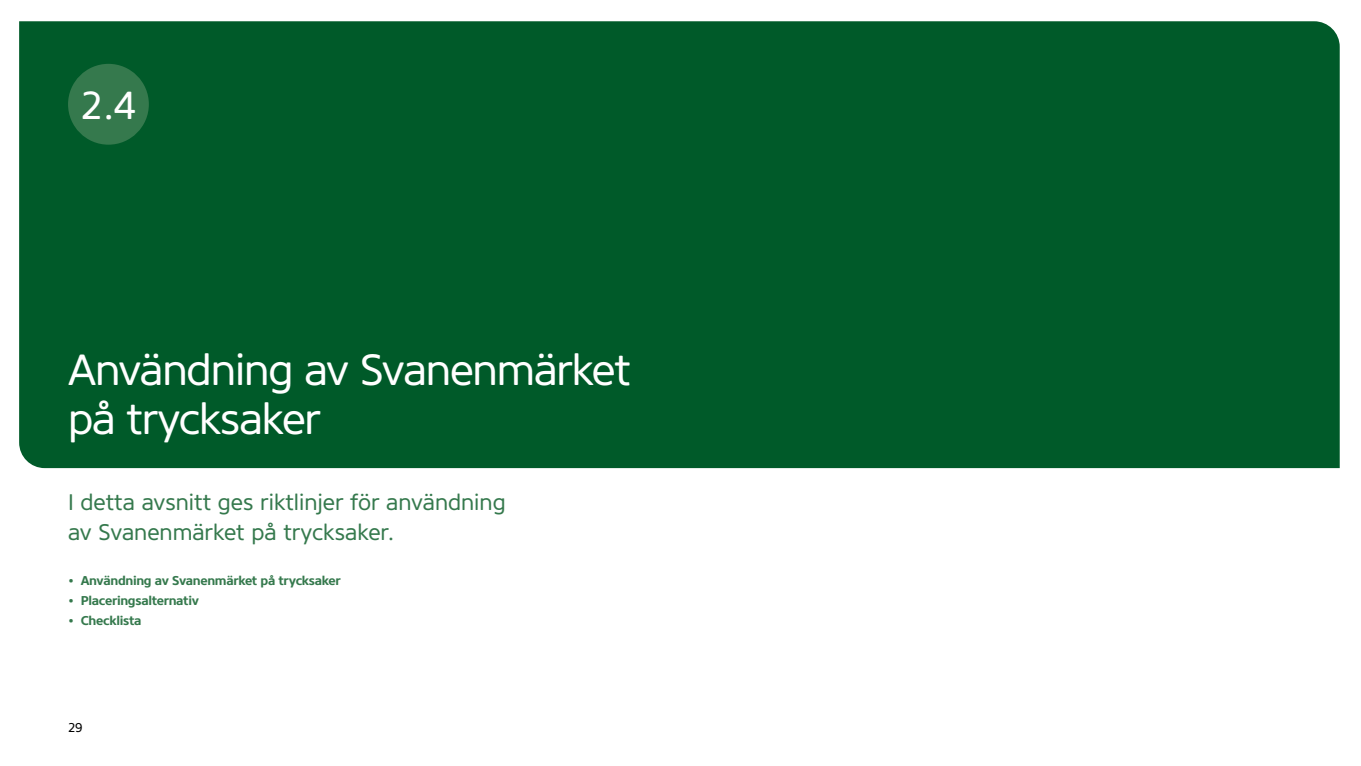
<style>
.page{position:relative;width:1361px;height:766px;background:#fff}
.page>*{position:absolute;margin:0;border:0;box-sizing:border-box;transform-origin:0 0}
.t1{font:43.5px/49.5px "Core Sans NR45";letter-spacing:-.025em;color:#fff}
.t2{font:39px "Core Sans NR45";color:#fff}
.t3{font:22.5px/30px "Core Sans NR45";color:#35794d}
.t4{font:700 12.75px "Core Sans NR65";letter-spacing:-.025em;color:#35794d}
.t5{font:12.75px "Core Sans NR45";color:#000}
</style>
<div class="page">
<div style="left:19px;top:21px;width:1320px;height:447px;background:#005a29"></div>
<div style="left:68px;top:64px;width:81px;height:81px;background:#35794d;border-radius:50%"></div>
<h2 class="t2" style="left:81px;top:79px;width:57px">2.4</h2>
<h1 class="t1" style="left:68px;top:344px;width:564px">Användning av Svanenmärket på trycksaker</h1>
<h3 class="t3" style="left:68px;top:487px;width:439px">I detta avsnitt ges riktlinjer för användning av Svanenmärket på trycksaker.</h3>
<p class="t4" style="left:68px;top:572px;width:274px">• Användning av Svanenmärket på trycksaker</p>
<p class="t4" style="left:68px;top:592px;width:132px">• Placeringsalternativ</p>
<p class="t4" style="left:68px;top:611px;width:75px">• Checklista</p>
<p class="t5" style="left:68px;top:719px;width:16px">29</p>
</div>
